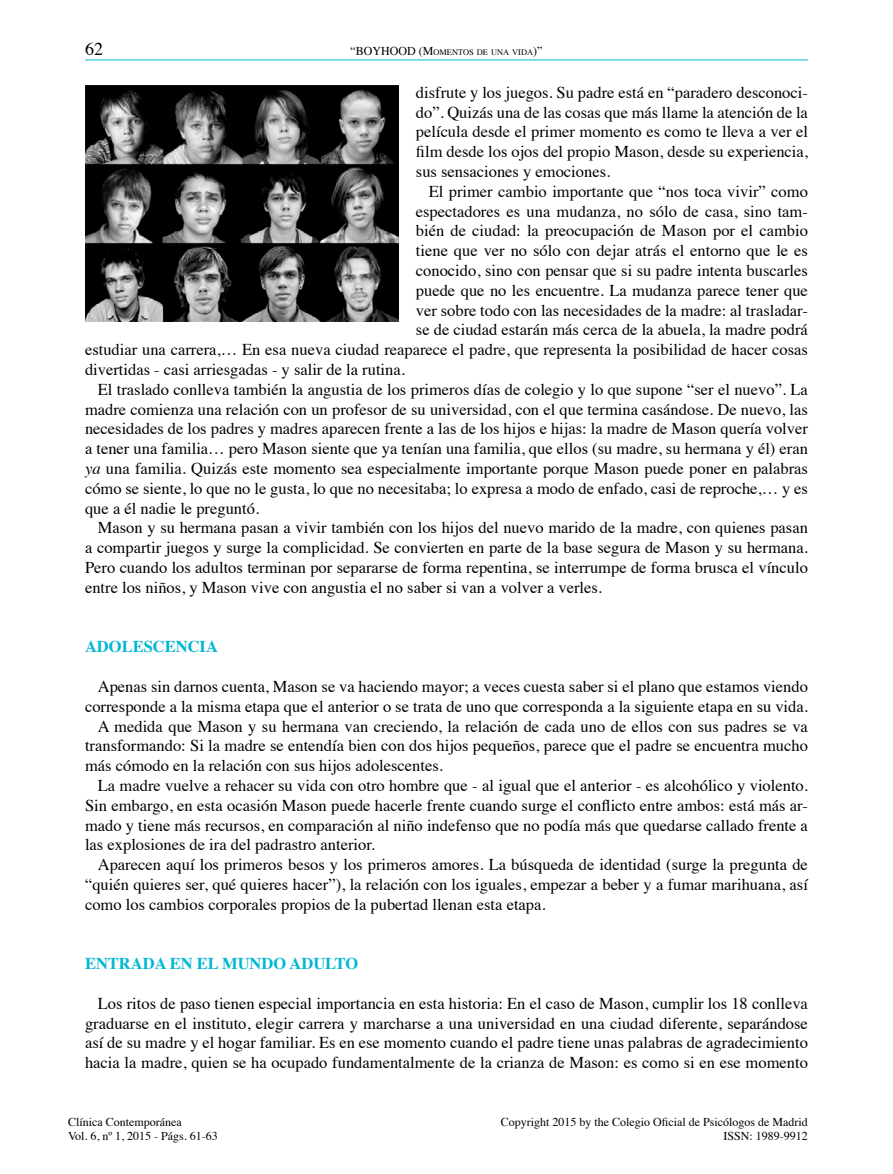
<style>
.page{position:relative;width:893px;height:1174px;background:#fff}
.page>*{position:absolute;margin:0;border:0;box-sizing:border-box;transform-origin:0 0}
.t1{font:18px "Times";color:#000}
.t2{font:16.5px/19.8px "Times";color:#000;text-align:justify}
.t3{font:700 16.5px "Times";color:#00b7d4}
.t4{font:12px/14.4px "Times";color:#000}
.t5{font:8.4px "Times";color:#000}
.s1{font-size:12px}
.s2{font-style:italic}
</style>
<div class="page">
<hr style="left:85px;top:60px;width:723px;height:1px;background:#00b7d4">
<img style="left:85px;top:85px;width:314px;height:236px">
<p class="t1" style="left:85px;top:32px;width:19px">62</p>
<p class="t5" style="left:350px;top:45px;width:194px"><span class="s1">“BOYHOOD (M</span>OMENTOS DE UNA VIDA<span class="s1">)”</span></p>
<p class="t2" style="left:416px;top:81px;width:394px">disfrute y los juegos. Su padre está en “paradero desconoci&shy;do”. Quizás una de las cosas que más llame la atención de la película desde el primer momento es como te lleva a ver el film desde los ojos del propio Mason, desde su experiencia, sus sensaciones y emociones.</p>
<p class="t2" style="left:429px;top:180px;width:381px">El primer cambio importante que “nos toca vivir” como</p>
<p class="t2" style="left:416px;top:200px;width:393px">espectadores es una mudanza, no sólo de casa, sino tam-</p>
<p class="t2" style="left:416px;top:219px;width:394px">bién de ciudad: la preocupación de Mason por el cambio</p>
<p class="t2" style="left:416px;top:239px;width:394px">tiene que ver no sólo con dejar atrás el entorno que le es</p>
<p class="t2" style="left:416px;top:259px;width:393px">conocido, sino con pensar que si su padre intenta buscarles</p>
<p class="t2" style="left:416px;top:279px;width:394px">puede que no les encuentre. La mudanza parece tener que</p>
<p class="t2" style="left:416px;top:299px;width:393px">ver sobre todo con las necesidades de la madre: al trasladar-</p>
<p class="t2" style="left:416px;top:318px;width:394px">se de ciudad estarán más cerca de la abuela, la madre podrá</p>
<p class="t2" style="left:85px;top:338px;width:724px">estudiar una carrera,… En esa nueva ciudad reaparece el padre, que representa la posibilidad de hacer cosas</p>
<p class="t2" style="left:85px;top:358px;width:321px">divertidas - casi arriesgadas - y salir de la rutina.</p>
<p class="t2" style="left:98px;top:378px;width:712px">El traslado conlleva también la angustia de los primeros días de colegio y lo que supone “ser el nuevo”. La</p>
<p class="t2" style="left:85px;top:398px;width:724px">madre comienza una relación con un profesor de su universidad, con el que termina casándose. De nuevo, las</p>
<p class="t2" style="left:85px;top:417px;width:724px">necesidades de los padres y madres aparecen frente a las de los hijos e hijas: la madre de Mason quería volver</p>
<p class="t2" style="left:85px;top:437px;width:724px">a tener una familia… pero Mason siente que ya tenían una familia, que ellos (su madre, su hermana y él) eran</p>
<p class="t2" style="left:85px;top:457px;width:724px"><span class="s2">ya</span> una familia. Quizás este momento sea especialmente importante porque Mason puede poner en palabras</p>
<p class="t2" style="left:85px;top:477px;width:724px">cómo se siente, lo que no le gusta, lo que no necesitaba; lo expresa a modo de enfado, casi de reproche,… y es</p>
<p class="t2" style="left:85px;top:497px;width:176px">que a él nadie le preguntó.</p>
<p class="t2" style="left:98px;top:516px;width:712px">Mason y su hermana pasan a vivir también con los hijos del nuevo marido de la madre, con quienes pasan</p>
<p class="t2" style="left:85px;top:536px;width:724px">a compartir juegos y surge la complicidad. Se convierten en parte de la base segura de Mason y su hermana.</p>
<p class="t2" style="left:85px;top:556px;width:724px">Pero cuando los adultos terminan por separarse de forma repentina, se interrumpe de forma brusca el vínculo</p>
<p class="t2" style="left:85px;top:576px;width:518px">entre los niños, y Mason vive con angustia el no saber si van a volver a verles.</p>
<p class="t3" style="left:85px;top:631px;width:134px">ADOLESCENCIA</p>
<p class="t2" style="left:98px;top:675px;width:712px">Apenas sin darnos cuenta, Mason se va haciendo mayor; a veces cuesta saber si el plano que estamos viendo</p>
<p class="t2" style="left:85px;top:695px;width:724px">corresponde a la misma etapa que el anterior o se trata de uno que corresponda a la siguiente etapa en su vida.</p>
<p class="t2" style="left:98px;top:714px;width:712px">A medida que Mason y su hermana van creciendo, la relación de cada uno de ellos con sus padres se va</p>
<p class="t2" style="left:85px;top:734px;width:724px">transformando: Si la madre se entendía bien con dos hijos pequeños, parece que el padre se encuentra mucho</p>
<p class="t2" style="left:85px;top:754px;width:359px">más cómodo en la relación con sus hijos adolescentes.</p>
<p class="t2" style="left:98px;top:774px;width:712px">La madre vuelve a rehacer su vida con otro hombre que - al igual que el anterior - es alcohólico y violento.</p>
<p class="t2" style="left:85px;top:794px;width:724px">Sin embargo, en esta ocasión Mason puede hacerle frente cuando surge el conflicto entre ambos: está más ar-</p>
<p class="t2" style="left:85px;top:813px;width:724px">mado y tiene más recursos, en comparación al niño indefenso que no podía más que quedarse callado frente a</p>
<p class="t2" style="left:85px;top:833px;width:292px">las explosiones de ira del padrastro anterior.</p>
<p class="t2" style="left:98px;top:853px;width:712px">Aparecen aquí los primeros besos y los primeros amores. La búsqueda de identidad (surge la pregunta de</p>
<p class="t2" style="left:85px;top:873px;width:724px">“quién quieres ser, qué quieres hacer”), la relación con los iguales, empezar a beber y a fumar marihuana, así</p>
<p class="t2" style="left:85px;top:893px;width:462px">como los cambios corporales propios de la pubertad llenan esta etapa.</p>
<p class="t3" style="left:85px;top:948px;width:275px">ENTRADA EN EL MUNDO ADULTO</p>
<p class="t2" style="left:85px;top:992px;width:724px;text-indent:13px">Los ritos de paso tienen especial importancia en esta historia: En el caso de Mason, cumplir los 18 conlleva graduarse en el instituto, elegir carrera y marcharse a una universidad en una ciudad diferente, separándose así de su madre y el hogar familiar. Es en ese momento cuando el padre tiene unas palabras de agradecimiento hacia la madre, quien se ha ocupado fundamentalmente de la crianza de Mason: es como si en ese momento</p>
<p class="t4" style="left:68px;top:1113px;width:151px">Clínica Contemporánea<br>Vol. 6, nº 1, 2015 - Págs. 61-63</p>
<p class="t4" style="left:501px;top:1113px;width:308px;text-align:right">Copyright 2015 by the Colegio Oficial de Psicólogos de Madrid<br>ISSN: 1989-9912</p>
</div>
